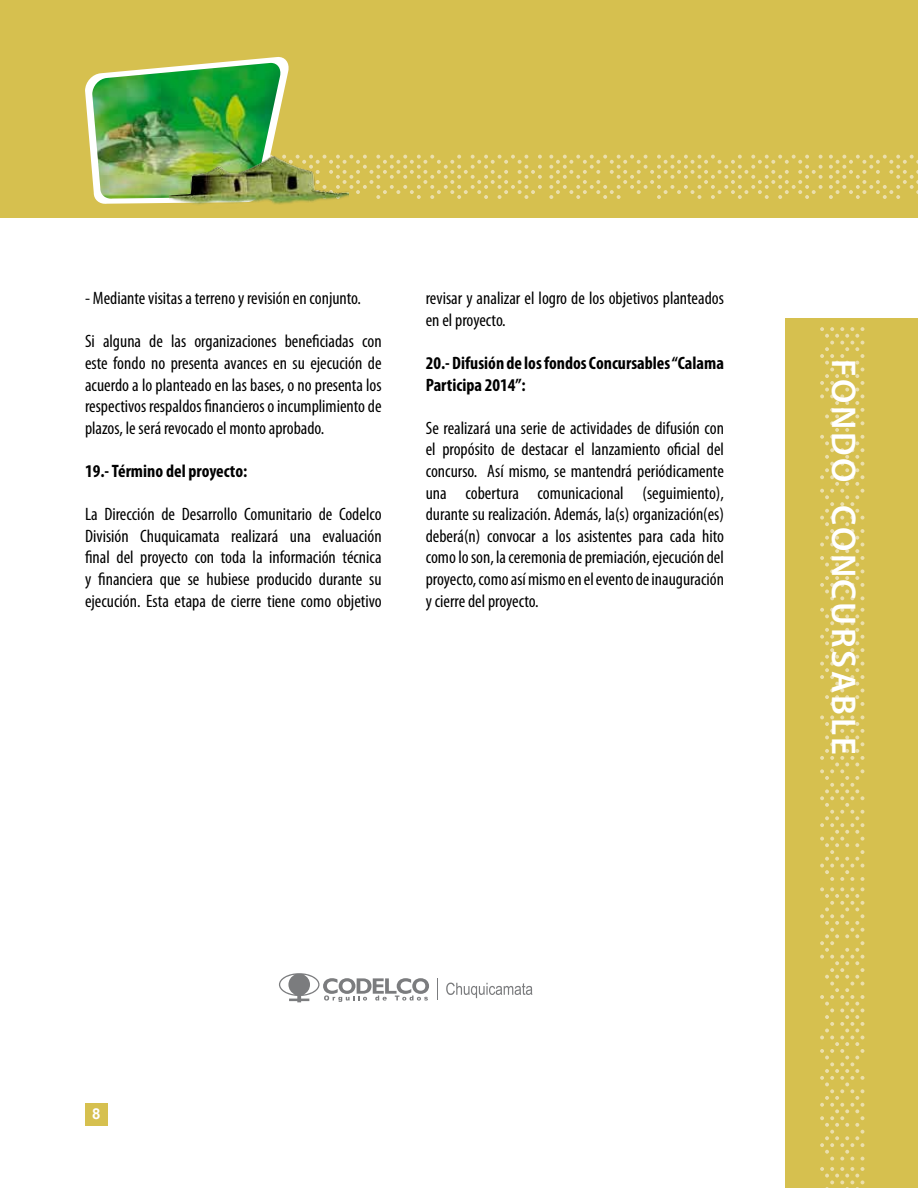
<style>
.page{position:relative;width:918px;height:1188px;background:#fff}
.page>*{position:absolute;margin:0;border:0;box-sizing:border-box;transform-origin:0 0}
.t1{font:600 34.5px "Myriad Pro";letter-spacing:.075em;color:#fff}
.t2{font:condensed 18px/21.6px "Myriad Pro";color:#000;text-align:justify}
.t3{font:700 condensed 18px/21.6px "Myriad Pro";color:#000}
.t4{font:700 15px "Arial";color:#fff}
</style>
<div class="page">
<svg style="left:446px;top:983px;width:86px;height:15px"></svg>
<svg style="left:437px;top:978px;width:1px;height:22px"></svg>
<svg style="left:279px;top:973px;width:150px;height:29px"></svg>
<div style="left:85px;top:1103px;width:23px;height:23px;background:#d6c04f"></div>
<div style="left:0;top:0;width:918px;height:218px;background:#d6c04f"></div>
<svg style="left:549px;top:155px;width:274px;height:44px"></svg>
<svg style="left:829px;top:155px;width:89px;height:44px"></svg>
<div style="left:785px;top:319px;width:133px;height:869px;background:#d6c04f"></div>
<svg style="left:820px;top:327px;width:44px;height:273px"></svg>
<svg style="left:820px;top:608px;width:44px;height:273px"></svg>
<svg style="left:820px;top:887px;width:44px;height:274px"></svg>
<svg style="left:820px;top:1167px;width:44px;height:21px"></svg>
<svg style="left:85px;top:57px;width:457px;height:147px"></svg>
<img style="left:92px;top:63px;width:190px;height:136px">
<img style="left:170px;top:140px;width:178px;height:65px">
<p class="t2" style="left:85px;top:287px;width:278px">- Mediante visitas a terreno y revisión en conjunto.</p>
<p class="t2" style="left:85px;top:330px;width:298px">Si alguna de las organizaciones beneficiadas con este fondo no presenta avances en su ejecución de acuerdo a lo planteado en las bases, o no presenta los respectivos respaldos financieros o incumplimiento de plazos, le será revocado el monto aprobado.</p>
<p class="t3" style="left:85px;top:460px;width:164px">19.- Término del proyecto:</p>
<p class="t2" style="left:85px;top:503px;width:298px">La Dirección de Desarrollo Comunitario de Codelco División Chuquicamata realizará una evaluación final del proyecto con toda la información técnica y financiera que se hubiese producido durante su ejecución. Esta etapa de cierre tiene como objetivo</p>
<p class="t2" style="left:426px;top:287px;width:300px">revisar y analizar el logro de los objetivos planteados en el proyecto.</p>
<p class="t3" style="left:426px;top:352px;width:300px">20.- Difusión de los fondos Concursables “Calama<br>Participa 2014”:</p>
<p class="t2" style="left:426px;top:417px;width:300px">Se realizará una serie de actividades de difusión con el propósito de destacar el lanzamiento oficial del concurso. Así mismo, se mantendrá periódicamente una cobertura comunicacional (seguimiento), durante su realización. Además, la(s) organización(es) deberá(n) convocar a los asistentes para cada hito como lo son, la ceremonia de premiación, ejecución del proyecto, como así mismo en el evento de inauguración y cierre del proyecto.</p>
<h1 class="t1" style="left:866px;top:359px;width:397px;rotate:90deg">FONDO CONCURSABLE</h1>
<p class="t4" style="left:92px;top:1104px;width:10px">8</p>
</div>
